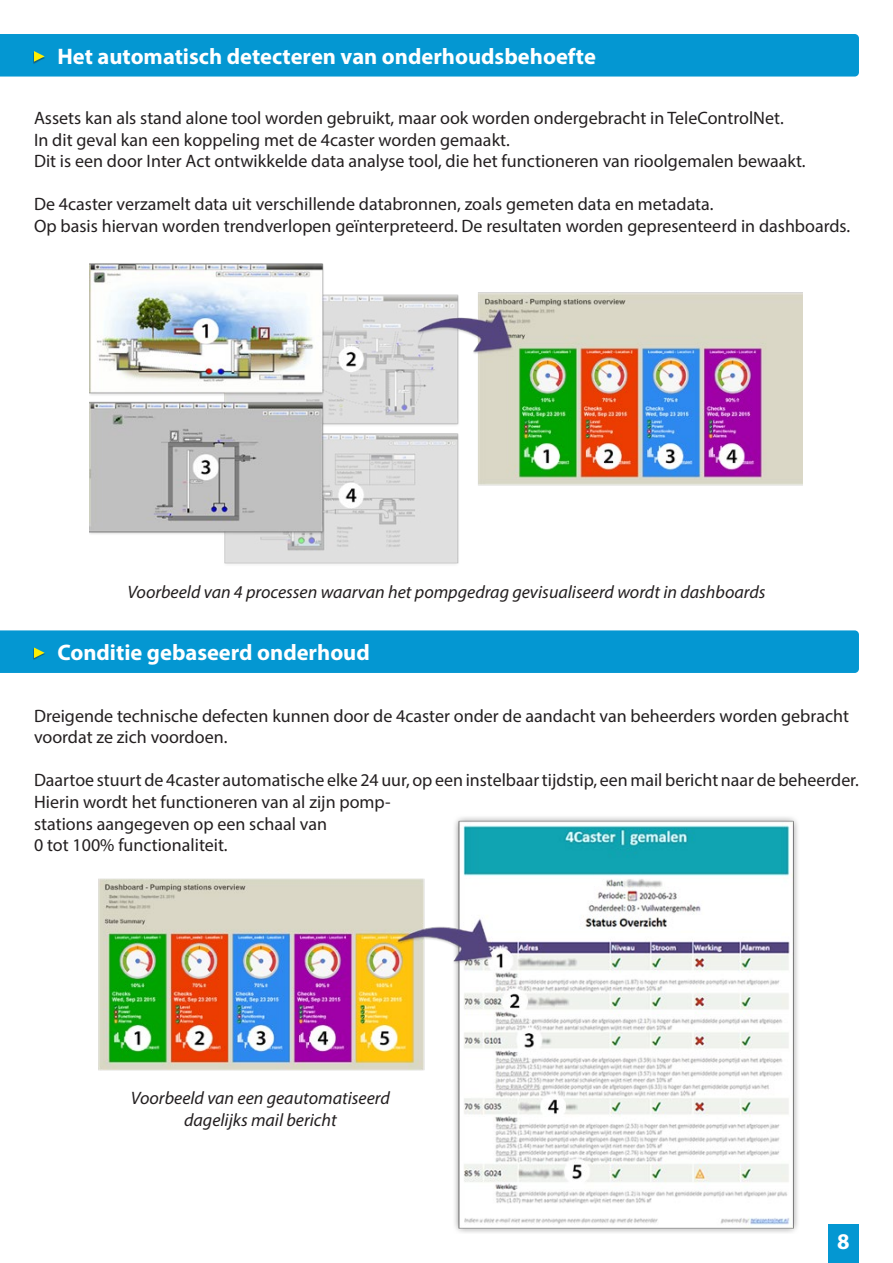
<style>
.page{position:relative;width:893px;height:1263px;background:#fff}
.page>*{position:absolute;margin:0;border:0;box-sizing:border-box;transform-origin:0 0}
.t1{font:700 22.5px "Myriad Pro";color:#fff}
.Alineastijl_1{font:18px "Myriad Pro";color:#231f20}
.Alineastijl_1-2{font:italic 18px "Myriad Pro";color:#231f20}
</style>
<div class="page">
<div style="left:828px;top:1224px;width:31px;height:39px;background:#0497d2"></div>
<img style="left:90px;top:264px;width:713px;height:300px">
<div style="left:0;top:34px;width:859px;height:43px;background:#0497d2"></div>
<div style="left:0;top:630px;width:859px;height:43px;background:#0497d2"></div>
<img style="left:98px;top:817px;width:700px;height:416px">
<p class="t1" style="left:57px;top:41px;width:540px">Het automatisch detecteren van onderhoudsbehoefte</p>
<p class="Alineastijl_1" style="left:34px;top:107px;width:751px">Assets kan als stand alone tool worden gebruikt, maar ook worden ondergebracht in TeleControlNet.</p>
<p class="Alineastijl_1" style="left:34px;top:129px;width:477px">In dit geval kan een koppeling met de 4caster worden gemaakt.</p>
<p class="Alineastijl_1" style="left:34px;top:150px;width:773px">Dit is een door Inter Act ontwikkelde data analyse tool, die het functioneren van rioolgemalen bewaakt.</p>
<p class="Alineastijl_1" style="left:34px;top:193px;width:681px">De 4caster verzamelt data uit verschillende databronnen, zoals gemeten data en metadata.</p>
<p class="Alineastijl_1" style="left:34px;top:215px;width:818px">Op basis hiervan worden trendverlopen geïnterpreteerd. De resultaten worden gepresenteerd in dashboards.</p>
<p class="Alineastijl_1-2" style="left:127px;top:581px;width:640px">Voorbeeld van 4 processen waarvan het pompgedrag gevisualiseerd wordt in dashboards</p>
<p class="t1" style="left:57px;top:638px;width:314px">Conditie gebaseerd onderhoud</p>
<p class="Alineastijl_1" style="left:34px;top:704px;width:816px">Dreigende technische defecten kunnen door de 4caster onder de aandacht van beheerders worden gebracht</p>
<p class="Alineastijl_1" style="left:34px;top:726px;width:195px">voordat ze zich voordoen.</p>
<p class="Alineastijl_1" style="left:34px;top:769px;width:826px">Daartoe stuurt de 4caster automatische elke 24 uur, op een instelbaar tijdstip, een mail bericht naar de beheerder.</p>
<p class="Alineastijl_1" style="left:34px;top:791px;width:358px">Hierin wordt het functioneren van al zijn pomp-</p>
<p class="Alineastijl_1" style="left:34px;top:812px;width:295px">stations aangegeven op een schaal van</p>
<p class="Alineastijl_1" style="left:34px;top:834px;width:195px">0 tot 100% functionaliteit.</p>
<p class="Alineastijl_1-2" style="left:131px;top:1087px;width:260px">Voorbeeld van een geautomatiseerd</p>
<p class="Alineastijl_1-2" style="left:184px;top:1109px;width:154px">dagelijks mail bericht</p>
<p class="t1" style="left:837px;top:1226px;width:14px">8</p>
</div>
